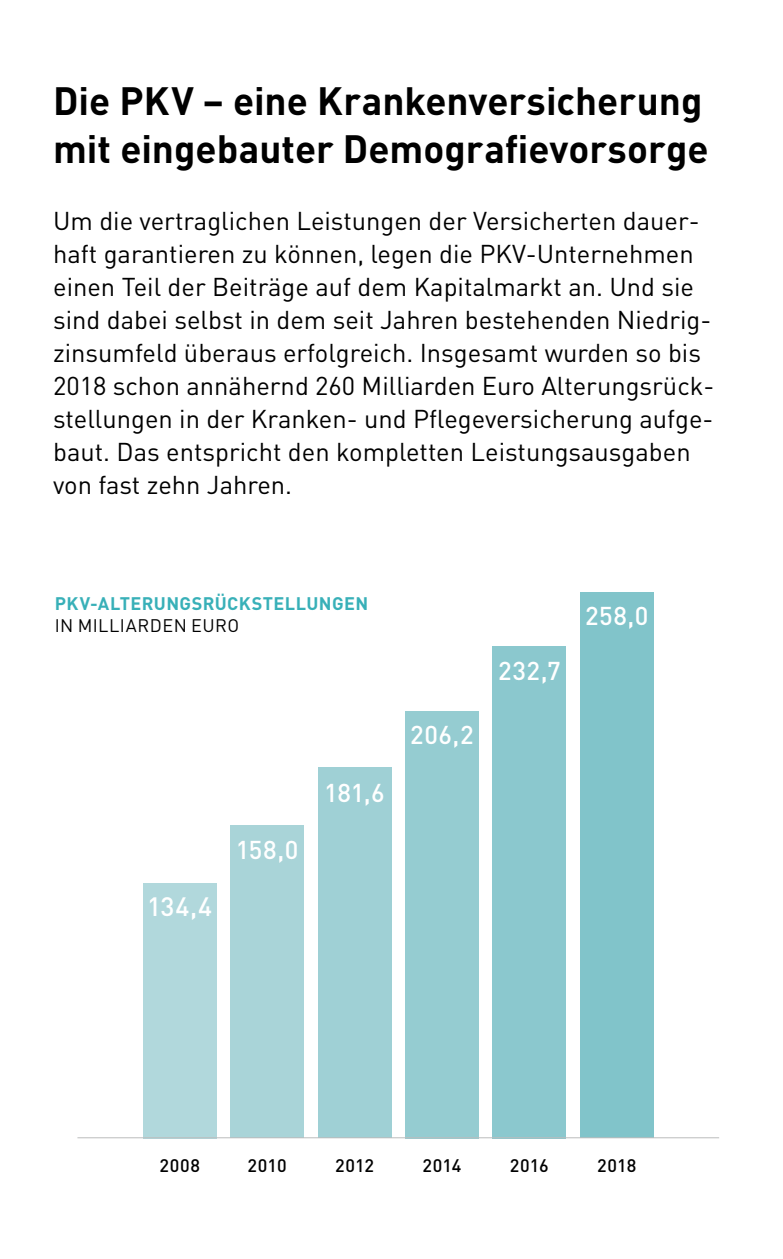
<style>
.page{position:relative;width:783px;height:1259px;background:#fff}
.page>*{position:absolute;margin:0;border:0;box-sizing:border-box;transform-origin:0 0}
.t1{font:700 39px/48px "DINOT";color:#000}
.t2{font:500 26.4px "DIN";color:#fff}
.t3{font:25.5px/33px "DINOT";color:#000}
.t4{font:500 25.5px "DIN";letter-spacing:.02em;color:#fff}
.t5{font:700 18px "DIN";letter-spacing:.025em;color:#38b0b8}
.t6{font:500 18px "DIN";letter-spacing:.01em;color:#000}
.t7{font:18px "DIN";letter-spacing:.025em;color:#000}
</style>
<div class="page">
<div style="left:143px;top:883px;width:73px;height:255px;background:#b1d8dc"></div>
<div style="left:230px;top:825px;width:74px;height:313px;background:#a9d4d8"></div>
<div style="left:318px;top:767px;width:73px;height:371px;background:#9fd0d5"></div>
<div style="left:405px;top:711px;width:73px;height:427px;background:#95ccd1"></div>
<div style="left:492px;top:646px;width:74px;height:492px;background:#8bc8ce"></div>
<div style="left:580px;top:592px;width:73px;height:546px;background:#81c4ca"></div>
<hr style="left:77px;top:1137px;width:642px;height:1px;background:#bbbcbd">
<h1 class="t1" style="left:53px;top:75px;width:657px">Die PKV – eine Krankenversicherung mit eingebauter Demografievorsorge</h1>
<p class="t3" style="left:53px;top:203px;width:662px">Um die vertraglichen Leistungen der Versicherten dauer&shy;haft garantieren zu können, legen die PKV-Unternehmen einen Teil der Beiträge auf dem Kapitalmarkt an. Und sie sind dabei selbst in dem seit Jahren bestehenden Niedrig&shy;zinsumfeld überaus erfolgreich. Insgesamt wurden so bis 2018 schon annähernd 260 Milliarden Euro Alterungsrück&shy;stellungen in der Kranken- und Pflegeversicherung aufge&shy;baut. Das entspricht den kompletten Leistungsausgaben von fast zehn Jahren.</p>
<p class="t5" style="left:55px;top:592px;width:315px">PKV-ALTERUNGSRÜCKSTELLUNGEN</p>
<p class="t7" style="left:55px;top:614px;width:186px">IN MILLIARDEN EURO</p>
<p class="t2" style="left:147px;top:889px;width:67px">134,4</p>
<p class="t4" style="left:236px;top:833px;width:64px">158,0</p>
<p class="t4" style="left:324px;top:776px;width:62px">181,6</p>
<p class="t4" style="left:410px;top:719px;width:65px">206,2</p>
<p class="t4" style="left:498px;top:654px;width:64px">232,7</p>
<p class="t4" style="left:585px;top:600px;width:65px">258,0</p>
<p class="t6" style="left:159px;top:1153px;width:42px">2008</p>
<p class="t6" style="left:247px;top:1153px;width:41px">2010</p>
<p class="t6" style="left:335px;top:1153px;width:40px">2012</p>
<p class="t6" style="left:422px;top:1153px;width:41px">2014</p>
<p class="t6" style="left:510px;top:1153px;width:40px">2016</p>
<p class="t6" style="left:597px;top:1153px;width:41px">2018</p>
</div>
